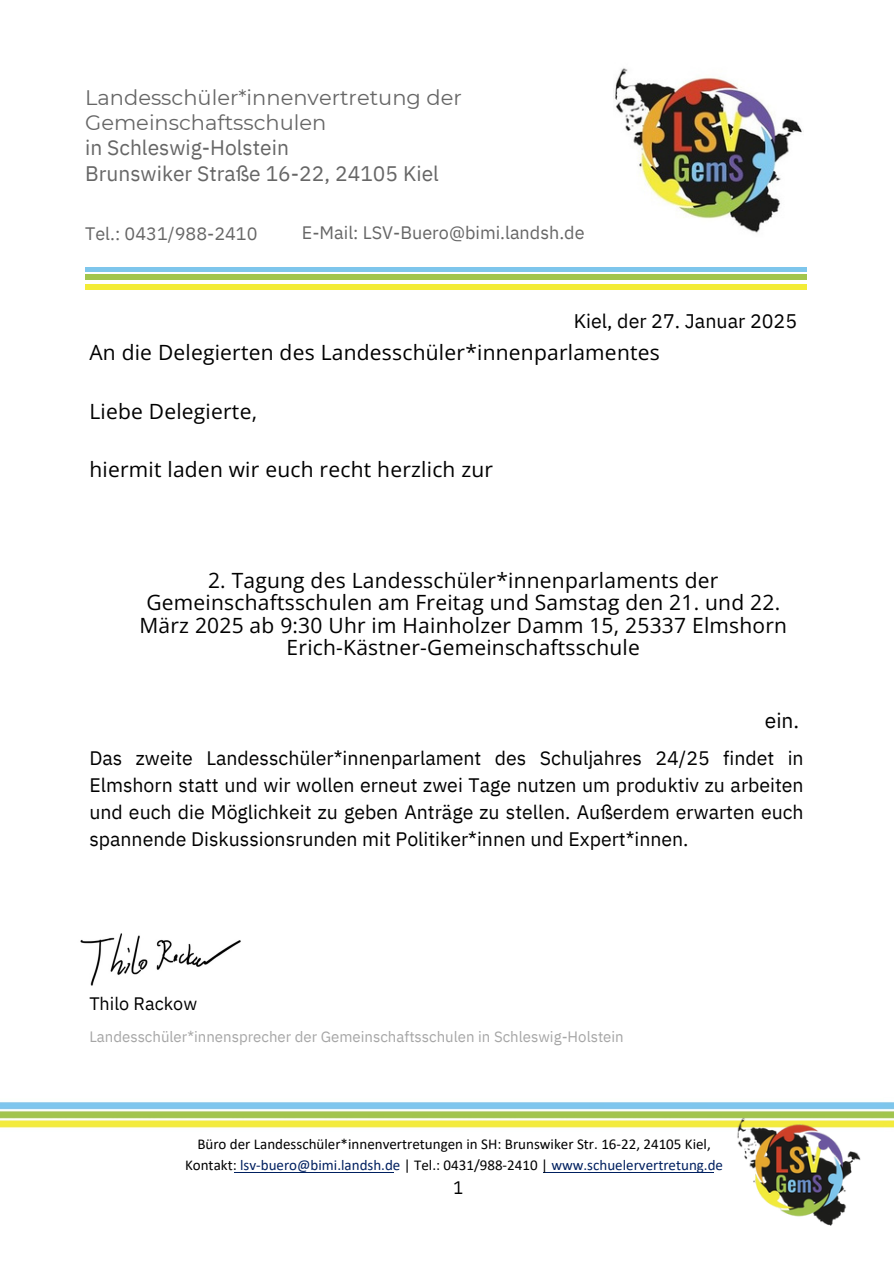
<style>
.page{position:relative;width:894px;height:1264px;background:#fff}
.page>*{position:absolute;margin:0;border:0;box-sizing:border-box;transform-origin:0 0}
.t1{font:21px/22.5px "Open Sans";letter-spacing:.01em;color:#000;text-align:center}
.t2{font:21px/25.2px "Montserrat";color:#666}
.t3{font:21px "IBM Plex Sans";color:#000}
.t4{font:19.65px "IBM Plex Sans";color:#000}
.t5{font:19.5px/27px "IBM Plex Sans";color:#000;text-align:justify}
.t6{font:18px "IBM Plex Sans";color:#666}
.t7{font:18px "IBM Plex Sans";color:#000}
.t8{font:18px "IBM Plex Sans Cond";color:#000}
.t9{font:15px/20.2px "Calibri";color:#000;text-align:center}
.t10{font:15px "IBM Plex Sans";color:#a6a6a6}
.s1{font-family:"IBM Plex Sans"}
.s2{color:#002060}
</style>
<div class="page">
<hr style="left:234px;top:1172px;width:159px;height:1px;background:#002060">
<hr style="left:543px;top:1172px;width:170px;height:1px;background:#002060">
<img style="left:0;top:1102px;width:893px;height:26px">
<img style="left:735px;top:1109px;width:125px;height:117px">
<img style="left:615px;top:68px;width:187px;height:165px">
<div style="left:85px;top:267px;width:721px;height:5px;background:#7ec6ec"></div>
<hr style="left:85px;top:275px;width:721px;height:4px;background:#a2c54d">
<div style="left:85px;top:284px;width:721px;height:5px;background:#f3ec37"></div>
<img style="left:80px;top:933px;width:161px;height:53px">
<h2 class="t2" style="left:85px;top:85px;width:378px">Landesschüler*innenvertretung der<br>Gemeinschaftsschulen<br><span class="s1">in Schleswig-Holstein<br>Brunswiker Straße 16-22, 24105 Kiel</span></h2>
<h2 class="t6" style="left:85px;top:222px;width:174px">Tel.: 0431/988-2410</h2>
<h1 class="t6" style="left:302px;top:221px;width:284px">E-Mail: LSV-Buero@bimi.landsh.de</h1>
<h1 class="t4" style="left:573px;top:307px;width:225px">Kiel, der 27. Januar 2025</h1>
<p class="t1" style="left:89px;top:341px;width:572px">An die Delegierten des Landesschüler*innenparlamentes</p>
<h1 class="t1" style="left:89px;top:399px;width:169px">Liebe Delegierte,</h1>
<h1 class="t1" style="left:89px;top:458px;width:405px">hiermit laden wir euch recht herzlich zur</h1>
<p class="t1" style="left:139px;top:568px;width:649px">2. Tagung des Landesschüler*innenparlaments der Gemeinschaftsschulen am Freitag und Samstag den 21. und 22.<br>März 2025 ab 9:30 Uhr im Hainholzer Damm 15, 25337 Elmshorn Erich-Kästner-Gemeinschaftsschule</p>
<h2 class="t3" style="left:764px;top:706px;width:36px">ein.</h2>
<p class="t5" style="left:89px;top:743px;width:715px">Das zweite Landesschüler*innenparlament des Schuljahres 24/25 findet in Elmshorn statt und wir wollen erneut zwei Tage nutzen um produktiv zu arbeiten und euch die Möglichkeit zu geben Anträge zu stellen. Außerdem erwarten euch spannende Diskussionsrunden mit Politiker*innen und Expert*innen.</p>
<p class="t7" style="left:89px;top:991px;width:109px">Thilo Rackow</p>
<h1 class="t10" style="left:89px;top:1026px;width:536px">Landesschüler*innensprecher der Gemeinschaftsschulen in Schleswig-Holstein</h1>
<h1 class="t9" style="left:185px;top:1135px;width:539px">Büro der Landesschüler*innenvertretungen in SH: Brunswiker Str. 16-22, 24105 Kiel,<br>Kontakt: <span class="s2">lsv-buero@bimi.landsh.de</span> | Tel.: 0431/988-2410 | <span class="s2">www.schuelervertretung.de</span></h1>
<p class="t8" style="left:453px;top:1175px;width:11px">1</p>
</div>
